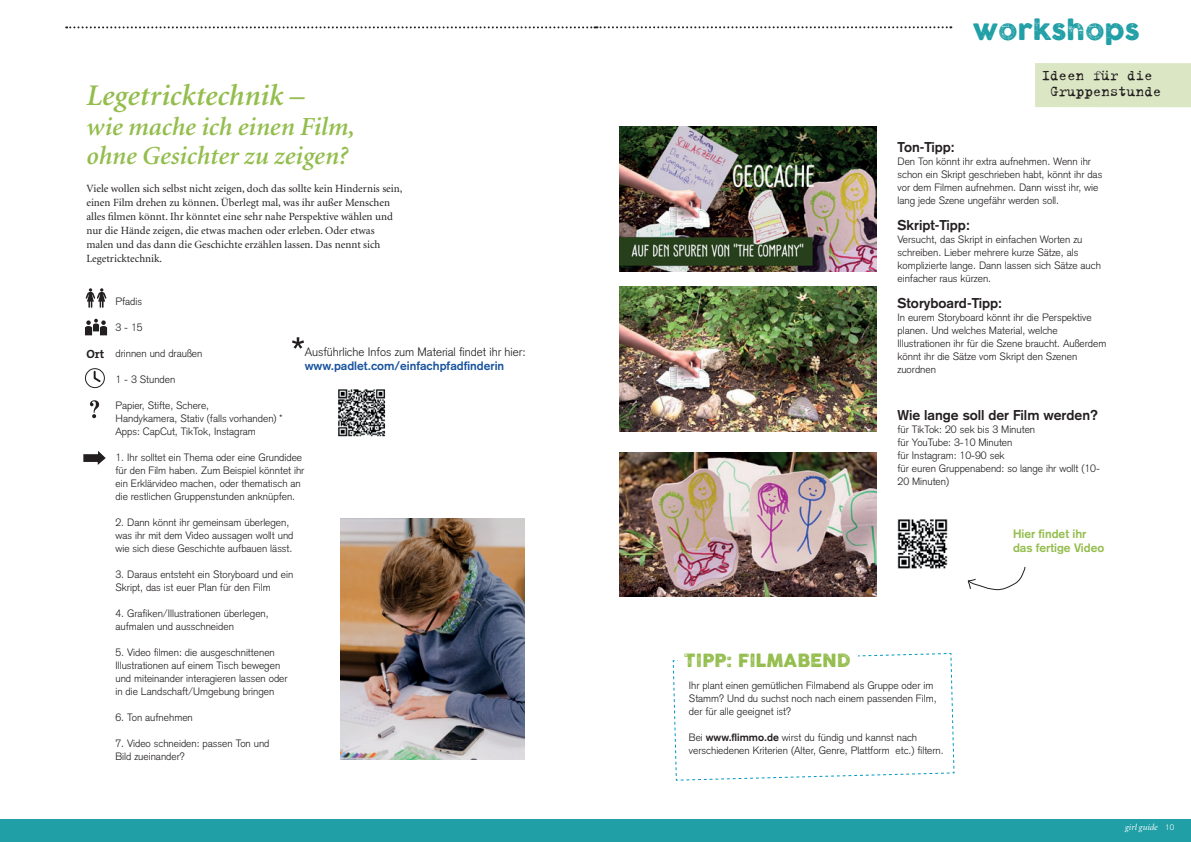
<style>
.page{position:relative;width:1191px;height:842px;background:#fff}
.page>*{position:absolute;margin:0;border:0;box-sizing:border-box;transform-origin:0 0}
.t1{font:300 50px "Akzidenz Grotesk";color:#231f20}
.t2{font:italic 600 30px "Minion";color:#93bd4c}
.t3{font:italic 600 26px/29px "Minion";color:#93bd4c}
.t4{font:26px "COCOGOOSELETTERPRESS";letter-spacing:.01em;color:#209fa6}
.t5{font:18px "COCOGOOSELETTERPRESS";color:#93bd4c}
.t6{font:16px/16px "Trixie";letter-spacing:-.015em;color:#231f20;text-align:center}
.t7{font:700 14px "Akzidenz Grotesk";color:#231f20}
.t8{font:300 12px "Akzidenz Grotesk";color:#231f20}
.t9{font:700 12px "Akzidenz Grotesk";color:#19539d}
.t10{font:700 12px/14px "Akzidenz Grotesk";color:#93bd4c}
.t11{font:700 12px "The Serif";color:#231f20}
.t12{font:11px/14px "Minion";color:#231f20}
.t13{font:300 10.5px/13px "Akzidenz Grotesk";color:#231f20}
.t14{font:italic 9px "Minion";color:#fff}
.s1{font-weight:700}
.s2{font-family:"Akzidenz Grotesk";font-weight:300;font-style:normal;font-size:8px}
</style>
<div class="page">
<div style="left:594px;top:819px;width:597px;height:23px;background:#209fa6"></div>
<svg style="left:66px;top:26px;width:885px;height:2px"></svg>
<div style="left:0;top:819px;width:595px;height:23px;background:#209fa6"></div>
<svg style="left:85px;top:288px;width:22px;height:20px"></svg>
<svg style="left:90px;top:400px;width:9px;height:18px"></svg>
<div style="left:85px;top:368px;width:20px;height:20px;border:1px solid #231f20;border-radius:50%"></div>
<svg style="left:93px;top:370px;width:9px;height:14px"></svg>
<svg style="left:85px;top:319px;width:22px;height:16px"></svg>
<svg style="left:83px;top:451px;width:23px;height:14px"></svg>
<img style="left:619px;top:127px;width:257px;height:144px">
<img style="left:619px;top:287px;width:257px;height:144px">
<img style="left:619px;top:452px;width:257px;height:144px">
<img style="left:340px;top:519px;width:184px;height:241px">
<img style="left:897px;top:519px;width:51px;height:50px">
<svg style="left:967px;top:566px;width:58px;height:24px"></svg>
<svg style="left:672px;top:653px;width:282px;height:128px"></svg>
<div style="left:678px;top:643px;width:179px;height:32px;background:#fff"></div>
<img style="left:338px;top:389px;width:48px;height:48px">
<div style="left:1035px;top:63px;width:156px;height:44px;background:#dbe7c4"></div>
<h2 class="t2" style="left:86px;top:80px;width:220px">Legetricktechnik –</h2>
<h3 class="t3" style="left:86px;top:113px;width:270px">wie mache ich einen Film, ohne Gesichter zu zeigen?</h3>
<p class="t12" style="left:86px;top:182px;width:317px">Viele wollen sich selbst nicht zeigen, doch das sollte kein Hindernis sein, einen Film drehen zu können. Überlegt mal, was ihr außer Menschen alles filmen könnt. Ihr könntet eine sehr nahe Perspektive wählen und nur die Hände zeigen, die etwas machen oder erleben. Oder etwas malen und das dann die Geschichte erzählen lassen. Das nennt sich Legetricktechnik.</p>
<p class="t11" style="left:86px;top:344px;width:19px">Ort</p>
<p class="t13" style="left:115px;top:295px;width:28px">Pfadis</p>
<p class="t13" style="left:115px;top:321px;width:29px">3 - 15</p>
<p class="t13" style="left:115px;top:347px;width:88px">drinnen und draußen</p>
<p class="t13" style="left:115px;top:373px;width:61px">1 - 3 Stunden</p>
<p class="t13" style="left:115px;top:399px;width:169px">Papier, Stifte, Schere,<br>Handykamera, Stativ (falls vorhanden) *<br>Apps: CapCut, TikTok, Instagram</p>
<p class="t13" style="left:115px;top:451px;width:190px">1. Ihr solltet ein Thema oder eine Grundidee für den Film haben. Zum Beispiel könntet ihr ein Erklärvideo machen, oder thematisch an die restlichen Gruppenstunden anknüpfen.</p>
<p class="t13" style="left:115px;top:516px;width:179px">2. Dann könnt ihr gemeinsam überlegen, was ihr mit dem Video aussagen wollt und wie sich diese Geschichte aufbauen lässt.</p>
<p class="t13" style="left:115px;top:568px;width:179px">3. Daraus entsteht ein Storyboard und ein<br>Skript, das ist euer Plan für den Film</p>
<p class="t13" style="left:115px;top:607px;width:155px">4. Grafiken/Illustrationen überlegen, aufmalen und ausschneiden</p>
<p class="t13" style="left:115px;top:646px;width:174px">5. Video filmen: die ausgeschnittenen Illustrationen auf einem Tisch bewegen und miteinander interagieren lassen oder in die Landschaft/Umgebung bringen</p>
<p class="t13" style="left:115px;top:711px;width:79px">6. Ton aufnehmen</p>
<p class="t13" style="left:115px;top:737px;width:156px">7. Video schneiden: passen Ton und<br>Bild zueinander?</p>
<h1 class="t1" style="left:291px;top:326px;width:15px">*</h1>
<p class="t8" style="left:305px;top:344px;width:222px">Ausführliche Infos zum Material findet ihr hier:</p>
<p class="t9" style="left:305px;top:358px;width:201px">www.padlet.com/einfachpfadfinderin</p>
<h3 class="t4" style="left:973px;top:16px;width:168px">workshops</h3>
<h3 class="t6" style="left:1041px;top:67px;width:122px">Ideen für die<br>Gruppenstunde</h3>
<h3 class="t7" style="left:897px;top:139px;width:59px">Ton-Tipp:</h3>
<p class="t13" style="left:897px;top:155px;width:206px">Den Ton könnt ihr extra aufnehmen. Wenn ihr schon ein Skript geschrieben habt, könnt ihr das vor dem Filmen aufnehmen. Dann wisst ihr, wie lang jede Szene ungefähr werden soll.</p>
<h3 class="t7" style="left:897px;top:217px;width:74px">Skript-Tipp:</h3>
<p class="t13" style="left:897px;top:233px;width:205px">Versucht, das Skript in einfachen Worten zu schreiben. Lieber mehrere kurze Sätze, als komplizierte lange. Dann lassen sich Sätze auch einfacher raus kürzen.</p>
<h3 class="t7" style="left:897px;top:295px;width:106px">Storyboard-Tipp:</h3>
<p class="t13" style="left:897px;top:311px;width:210px">In eurem Storyboard könnt ihr die Perspektive planen. Und welches Material, welche Illustrationen ihr für die Szene braucht. Außerdem könnt ihr die Sätze vom Skript den Szenen zuordnen</p>
<h3 class="t7" style="left:897px;top:407px;width:202px">Wie lange soll der Film werden?</h3>
<p class="t13" style="left:897px;top:423px;width:204px">für TikTok: 20 sek bis 3 Minuten<br>für YouTube: 3-10 Minuten<br>für Instagram: 10-90 sek<br>für euren Gruppenabend: so lange ihr wollt (10-<br>20 Minuten)</p>
<h3 class="t5" style="left:684px;top:650px;width:168px">TIPP: FILMABEND</h3>
<p class="t13" style="left:689px;top:679px;width:249px">Ihr plant einen gemütlichen Filmabend als Gruppe oder im<br>Stamm? Und du suchst noch nach einem passenden Film, der für alle geeignet ist?</p>
<p class="t13" style="left:689px;top:731px;width:256px">Bei <span class="s1">www.flimmo.de</span> wirst du fündig und kannst nach verschiedenen Kriterien (Alter, Genre, Plattform etc.) filtern.</p>
<p class="t10" style="left:1013px;top:527px;width:93px">Hier findet ihr das fertige Video</p>
<p class="t14" style="left:1125px;top:823px;width:51px">girl guide <span class="s2">10</span></p>
</div>
